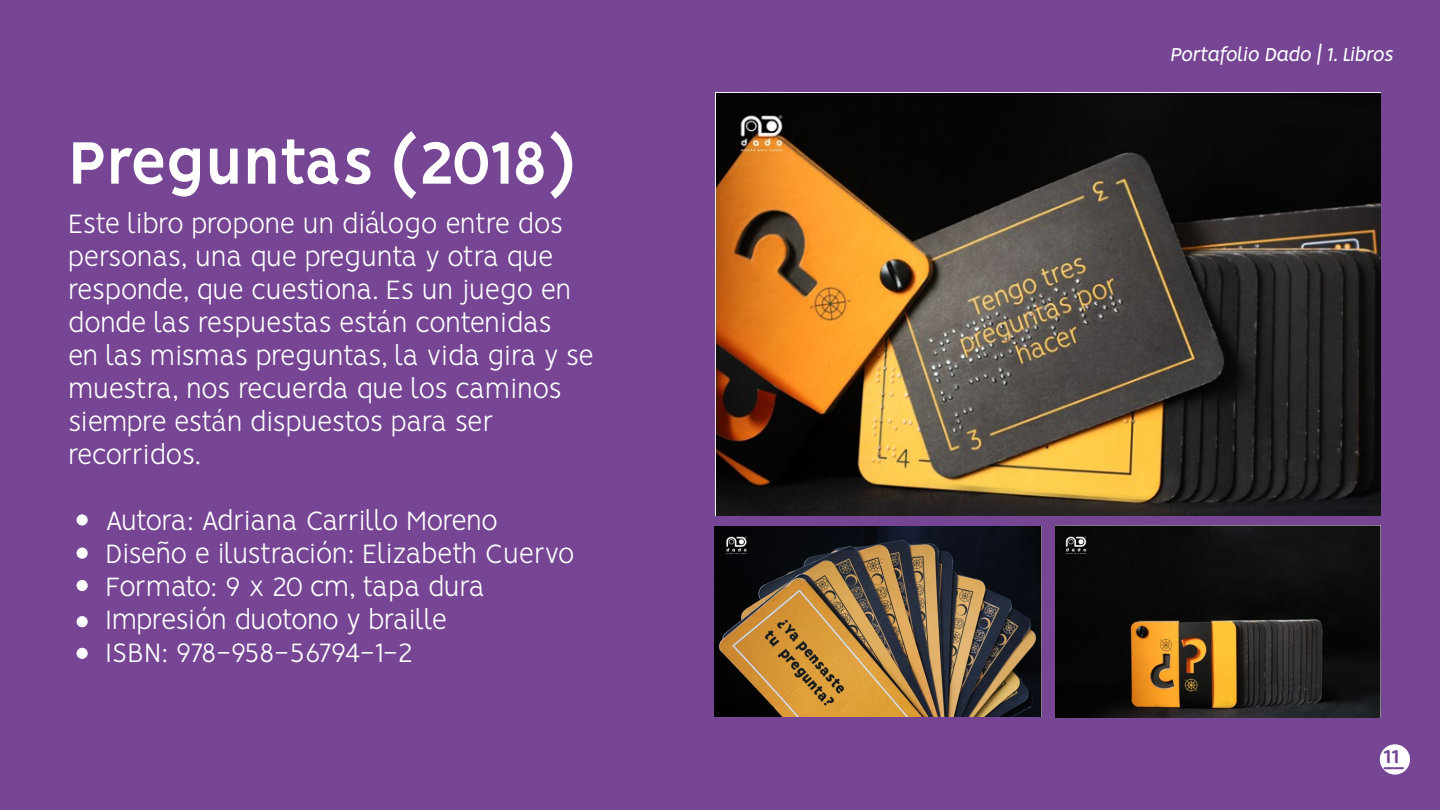
<style>
.page{position:relative;width:1440px;height:810px;background:#764694}
.page>*{position:absolute;margin:0;border:0;box-sizing:border-box;transform-origin:0 0}
.t1{font:700 67.5px "Vision";letter-spacing:-.03em;color:#fff}
.t2{font:300 30px/33px "Vision";letter-spacing:-.03em;color:#fff}
.t3{font:italic 21px "Vision";color:#fff}
.t4{font:21px "Baloo 2";color:#764694}
</style>
<div class="page">
<div style="left:1380px;top:744px;width:30px;height:31px;background:#fff;border-radius:50%"></div>
<div style="left:77px;top:616px;width:11px;height:11px;background:#fff;border-radius:50%"></div>
<div style="left:77px;top:648px;width:11px;height:11px;background:#fff;border-radius:50%"></div>
<div style="left:77px;top:548px;width:11px;height:11px;background:#fff;border-radius:50%"></div>
<div style="left:77px;top:580px;width:11px;height:11px;background:#fff;border-radius:50%"></div>
<div style="left:77px;top:514px;width:11px;height:12px;background:#fff;border-radius:50%"></div>
<img style="left:1055px;top:525px;width:325px;height:193px">
<img style="left:716px;top:92px;width:665px;height:424px">
<img style="left:715px;top:526px;width:327px;height:191px">
<h1 class="t1" style="left:68px;top:123px;width:509px">Preguntas (2018)</h1>
<p class="t2" style="left:68px;top:210px;width:527px">Este libro propone un diálogo entre dos personas, una que pregunta y otra que responde, que cuestiona. Es un juego en donde las respuestas están contenidas<br>en las mismas preguntas, la vida gira y se muestra, nos recuerda que los caminos siempre están dispuestos para ser recorridos.</p>
<p class="t2" style="left:106px;top:507px;width:471px">Autora: Adriana Carrillo Moreno<br>Diseño e ilustración: Elizabeth Cuervo<br>Formato: 9 x 20 cm, tapa dura<br>Impresión duotono y braille<br>ISBN: 978-958-56794-1-2</p>
<p class="t3" style="left:1171px;top:42px;width:224px">Portafolio Dado | 1. Libros</p>
<p class="t4" style="left:1384px;top:743px;width:22px">11__</p>
</div>
